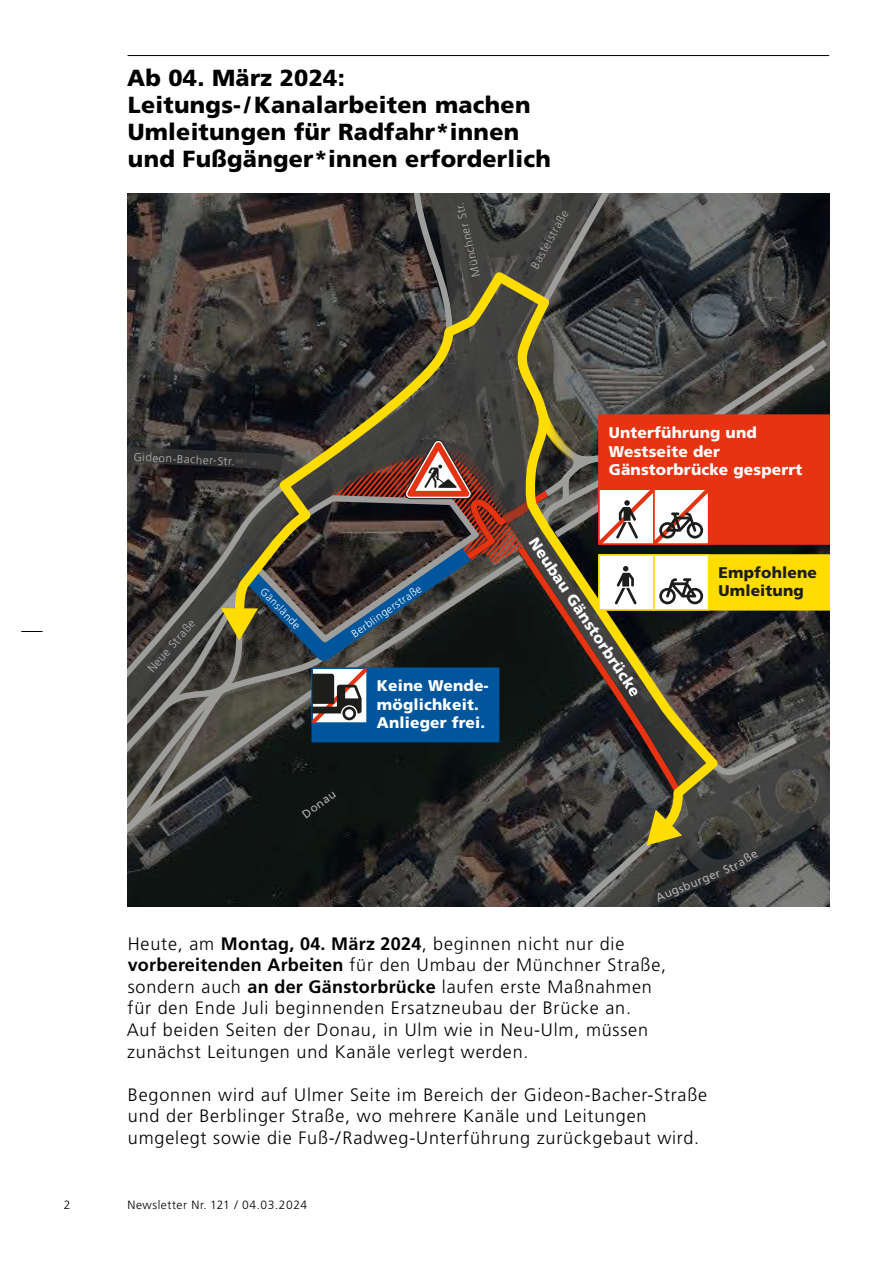
<style>
.page{position:relative;width:893px;height:1263px;background:#fff}
.page>*{position:absolute;margin:0;border:0;box-sizing:border-box;transform-origin:0 0}
.t1{font:900 23.25px/27px "Frutiger LT Pro";letter-spacing:.01em;color:#000}
.t2{font:300 18px/21.6px "Frutiger LT Pro";letter-spacing:.045em;color:#000}
.t3{font:900 15.45px/18.6px "Frutiger LT Pro";letter-spacing:.01em;color:#fff}
.t4{font:900 15.45px/18.6px "Frutiger LT Pro";letter-spacing:.01em;color:#1d1d1b}
.t5{font:300 12px "Frutiger LT Pro";letter-spacing:.045em;color:#000}
.t6{font:300 11.55px "Frutiger LT Pro";color:#b3b2b2}
.t7{font:11.55px "Frutiger LT Pro";color:#b3b2b2}
.t8{font:300 10.8px "Frutiger LT Pro";color:#fff}
.s1{font-weight:700}
</style>
<div class="page">
<svg style="left:21px;top:631px;width:22px;height:1px"></svg>
<hr style="left:128px;top:55px;width:701px;height:1px;background:#000">
<svg style="left:801px;top:193px;width:28px;height:713px;background:#333"></svg>
<div style="left:599px;top:555px;width:230px;height:55px;background:#fd0"></div>
<div style="left:598px;top:554px;width:231px;height:57px;border:2px solid #fd0"></div>
<div style="left:599px;top:415px;width:230px;height:129px;background:#e63312"></div>
<svg style="left:128px;top:193px;width:673px;height:713px;background:#4b4239"></svg>
<p class="t1" style="left:127px;top:64px;width:425px">Ab 04. März 2024:<br>Leitungs-/ Kanalarbeiten machen<br>Umleitungen für Radfahr*innen und Fußgänger*innen erforderlich</p>
<p class="t6" style="left:470px;top:278px;width:78px;rotate:-103deg">Münchner Str.</p>
<p class="t6" style="left:528px;top:264px;width:67px;rotate:-61deg">Basteistraße</p>
<p class="t6" style="left:134px;top:451px;width:103px;rotate:2deg">Gideon-Bacher-Str.</p>
<p class="t6" style="left:145px;top:666px;width:67px;rotate:-49deg">Neue Straße</p>
<p class="t8" style="left:267px;top:585px;width:54px;rotate:46deg">Gänslände</p>
<p class="t8" style="left:349px;top:629px;width:84px;rotate:-35deg">Berblingerstraße</p>
<p class="t3" style="left:377px;top:676px;width:113px">Keine Wende&shy;möglichkeit.<br>Anlieger frei.</p>
<p class="t7" style="left:300px;top:810px;width:40px;rotate:-36deg">Donau</p>
<p class="t3" style="left:609px;top:423px;width:195px">Unterführung und<br>Westseite der<br>Gänstorbrücke gesperrt</p>
<p class="t3" style="left:540px;top:534px;width:189px;rotate:56deg">Neubau Gänstorbrücke</p>
<p class="t4" style="left:718px;top:563px;width:100px">Empfohlene<br>Umleitung</p>
<p class="t7" style="left:676px;top:882px;width:46px;rotate:-22deg">sburger</p>
<p class="t2" style="left:127px;top:932px;width:541px">Heute, am <span class="s1">Montag, 04. März 2024</span>, beginnen nicht nur die <span class="s1">vorbereitenden Arbeiten</span> für den Umbau der Münchner Straße, sondern auch <span class="s1">an der Gänstorbrücke</span> laufen erste Maßnahmen für den Ende Juli beginnenden Ersatzneubau der Brücke an.<br>Auf beiden Seiten der Donau, in Ulm wie in Neu-Ulm, müssen zunächst Leitungen und Kanäle verlegt werden.</p>
<p class="t2" style="left:128px;top:1084px;width:581px">Begonnen wird auf Ulmer Seite im Bereich der Gideon-Bacher-Straße und der Berblinger Straße, wo mehrere Kanäle und Leitungen umgelegt sowie die Fuß-/Radweg-Unterführung zurückgebaut wird.</p>
<p class="t5" style="left:64px;top:1197px;width:8px">2</p>
<p class="t5" style="left:128px;top:1197px;width:181px">Newsletter Nr. 121 / 04.03.2024</p>
</div>
